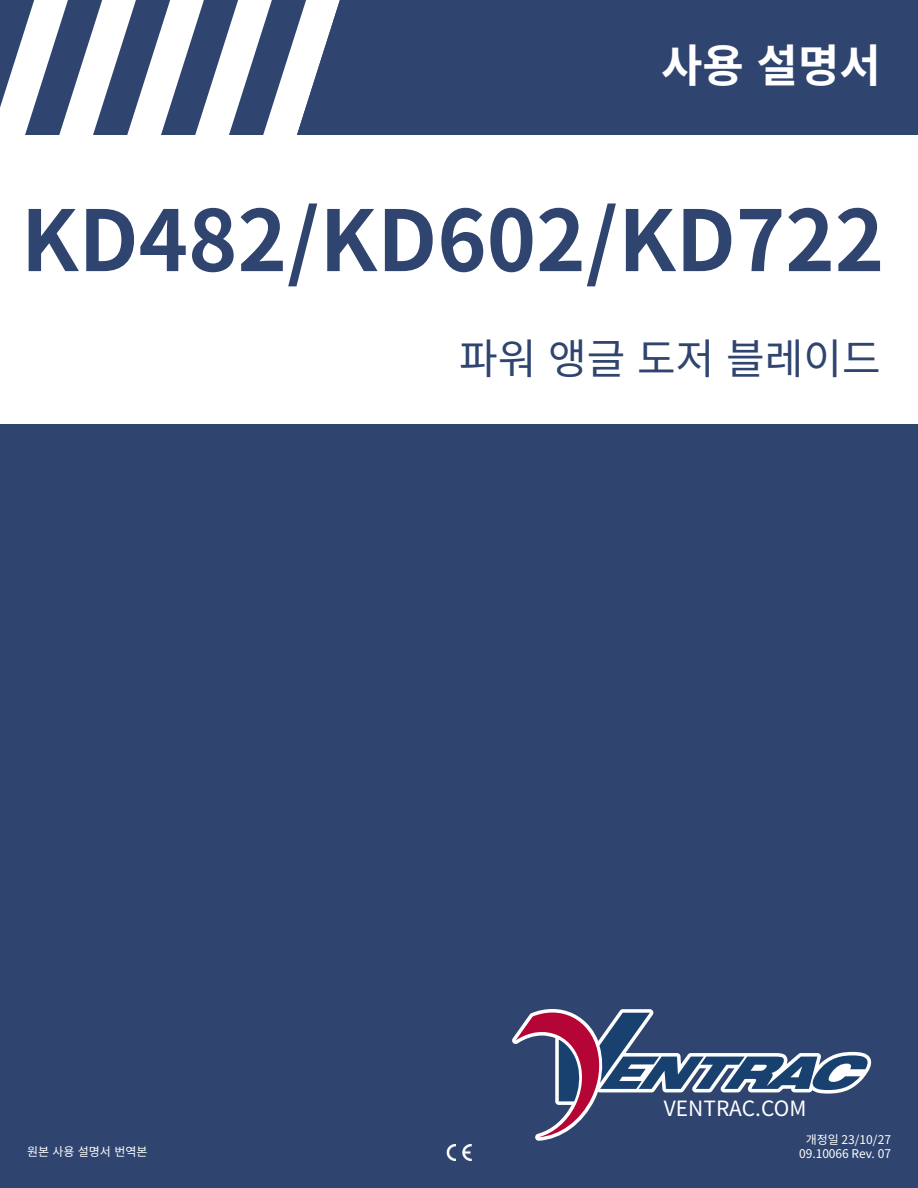
<style>
.page{position:relative;width:918px;height:1188px;background:#fff}
.page>*{position:absolute;margin:0;border:0;box-sizing:border-box;transform-origin:0 0}
.t1{font:700 84px "Noto Sans CJ Kkr";color:#2f446f}
.t2{font:700 45px "Noto Sans CJ Kkr";color:#fff}
.t3{font:42px "Noto Sans CJ Kkr";color:#2f446f}
.t4{font:21px "Noto Sans CJ Kkr";color:#fff}
.t5{font:12px "Noto Sans CJ Kkr";color:#fff}
</style>
<div class="page">
<div style="left:0;top:424px;width:918px;height:764px;background:#2f446f"></div>
<svg style="left:0;top:0;width:321px;height:135px"></svg>
<div style="left:321px;top:0;width:597px;height:135px;background:#2f446f"></div>
<svg style="left:512px;top:1009px;width:141px;height:132px"></svg>
<svg style="left:516px;top:1011px;width:356px;height:126px"></svg>
<img style="left:447px;top:1144px;width:24px;height:17px">
<h2 class="t2" style="left:661px;top:40px;width:221px">사용 설명서</h2>
<h1 class="t1" style="left:21px;top:193px;width:865px">KD482/KD602/KD722</h1>
<h3 class="t3" style="left:459px;top:335px;width:423px">파워 앵글 도저 블레이드</h3>
<h3 class="t4" style="left:664px;top:1097px;width:144px">VENTRAC.COM</h3>
<p class="t5" style="left:806px;top:1133px;width:87px">개정일 23/10/27</p>
<p class="t5" style="left:27px;top:1145px;width:122px">원본 사용 설명서 번역본</p>
<p class="t5" style="left:799px;top:1147px;width:93px">09.10066 Rev. 07</p>
</div>
